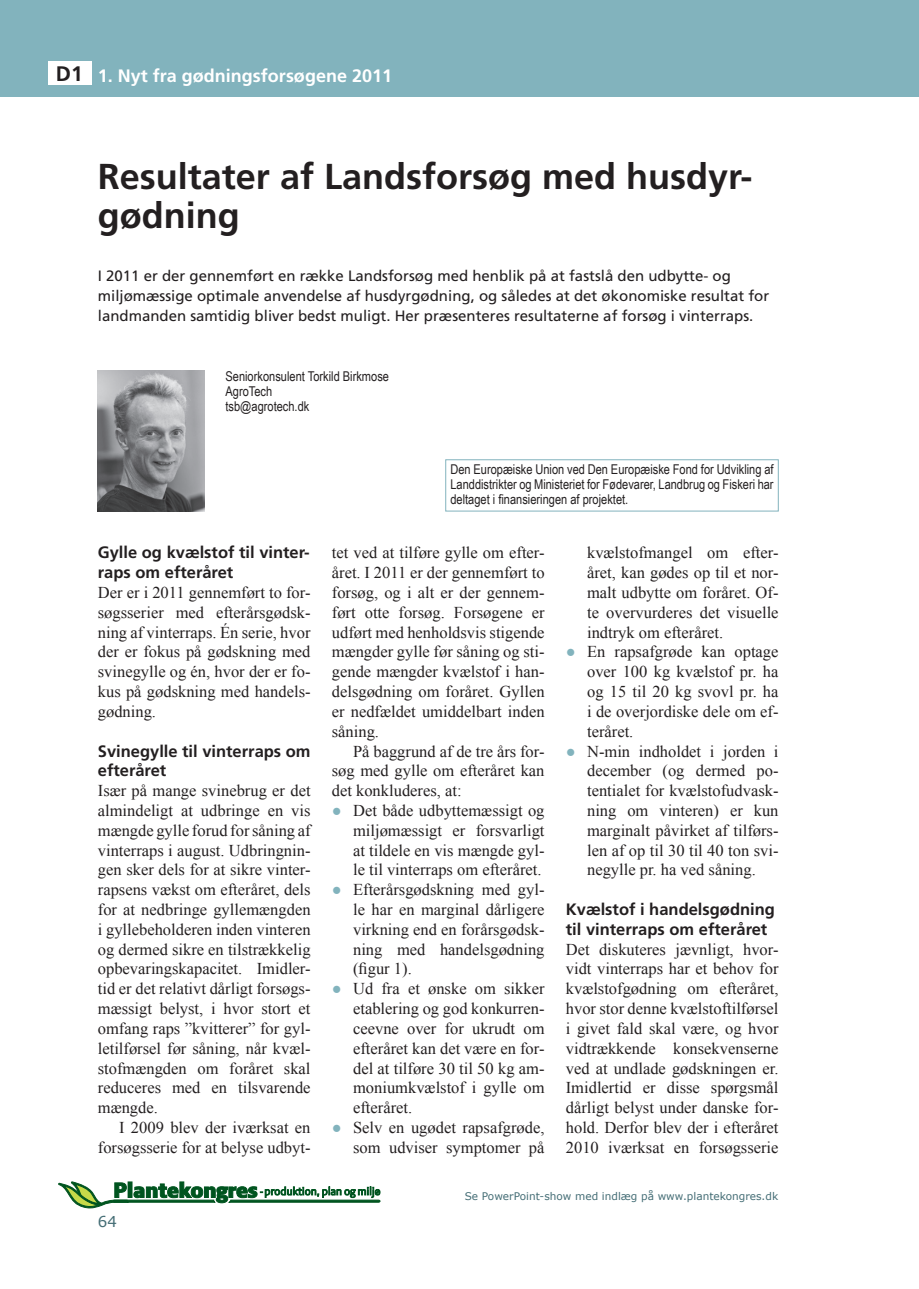
<style>
.page{position:relative;width:919px;height:1289px;background:#fff}
.page>*{position:absolute;margin:0;border:0;box-sizing:border-box;transform-origin:0 0}
.t1{font:700 36px/39px "Frutiger";color:#231f20}
.t2{font:700 18px "Frutiger";color:#fff}
.t3{font:16.5px/19.8px "Times New Roman";color:#231f20;text-align:justify}
.t4{font:700 16.5px/19.8px "Frutiger";color:#231f20}
.t5{font:15px/19.8px "Frutiger";color:#231f20}
.t6{font:15px "Verdana";color:#446d75}
.t7{font:13.5px/15px "Arial Narrow";color:#231f20}
.t8{font:10.5px "Verdana";color:#446d75}
.s1{font-size:21px;color:#231f20}
.s2{color:#82b3bd}
</style>
<div class="page">
<div style="left:0;top:0;width:918px;height:97px;background:#82b3bd"></div>
<svg style="left:58px;top:1181px;width:322px;height:27px"></svg>
<div style="left:48px;top:62px;width:43px;height:23px;background:#fff"></div>
<img style="left:98px;top:371px;width:106px;height:140px">
<div style="left:445px;top:459px;width:333px;height:52px;border:1px solid #82b3bd"></div>
<p class="t2" style="left:56px;top:65px;width:337px"><span class="s1">D1</span> 1. Nyt fra gødningsforsøgene 2011</p>
<h1 class="t1" style="left:98px;top:157px;width:656px">Resultater af Landsforsøg med husdyr&shy;gødning</h1>
<p class="t5" style="left:98px;top:266px;width:673px">I 2011 er der gennemført en række Landsforsøg med henblik på at fastslå den udbytte- og miljømæssige optimale anvendelse af husdyrgødning, og således at det økonomiske resultat for landmanden samtidig bliver bedst muligt. Her præsenteres resultaterne af forsøg i vinterraps.</p>
<p class="t7" style="left:225px;top:368px;width:165px">Seniorkonsulent Torkild Birkmose<br>AgroTech<br>tsb@agrotech.dk</p>
<p class="t7" style="left:450px;top:461px;width:325px;text-align:justify">Den Europæiske Union ved Den Europæiske Fond for Udvikling af Landdistrikter og Ministeriet for Fødevarer, Landbrug og Fiskeri har deltaget i finansieringen af projektet.</p>
<p class="t4" style="left:98px;top:543px;width:213px">Gylle og kvælstof til vinter&shy;raps om efteråret</p>
<p class="t3" style="left:98px;top:582px;width:214px">Der er i 2011 gennemført to for&shy;søgsserier med efterårsgødsk&shy;ning af vinterraps. Én serie, hvor der er fokus på gødskning med svinegylle og én, hvor der er fo&shy;kus på gødskning med handels&shy;gødning.</p>
<p class="t4" style="left:98px;top:741px;width:214px">Svinegylle til vinterraps om efteråret</p>
<p class="t3" style="left:98px;top:780px;width:214px">Især på mange svinebrug er det almindeligt at udbringe en vis mængde gylle forud for såning af vinterraps i august. Udbringnin&shy;gen sker dels for at sikre vinter&shy;rapsens vækst om efteråret, dels for at nedbringe gyllemængden i gyllebeholderen inden vinteren og dermed sikre en tilstrækkelig opbevaringskapacitet. Imidler&shy;tid er det relativt dårligt forsøgs&shy;mæssigt belyst, i hvor stort et omfang raps ”kvitterer” for gyl&shy;letilførsel før såning, når kvæl&shy;stofmængden om foråret skal reduceres med en tilsvarende mængde.</p>
<p class="t3" style="left:98px;top:1117px;width:214px;text-align:right">I 2009 blev der iværksat en forsøgsserie for at belyse udbyt-</p>
<p class="t6" style="left:98px;top:1212px;width:21px">64</p>
<p class="t3" style="left:332px;top:542px;width:214px">tet ved at tilføre gylle om efter&shy;året. I 2011 er der gennemført to forsøg, og i alt er der gennem&shy;ført otte forsøg. Forsøgene er udført med henholdsvis stigende mængder gylle før såning og sti&shy;gende mængder kvælstof i han&shy;delsgødning om foråret. Gyllen er nedfældet umiddelbart inden såning.</p>
<p class="t3" style="left:332px;top:740px;width:214px;text-indent:21px">På baggrund af de tre års for&shy;søg med gylle om efteråret kan det konkluderes, at:</p>
<p class="t3" style="left:353px;top:800px;width:193px;text-indent:-21px"><span class="s2">●</span> Det både udbyttemæssigt og miljømæssigt er forsvarligt at tildele en vis mængde gyl&shy;le til vinterraps om efteråret.</p>
<p class="t3" style="left:353px;top:879px;width:193px;text-indent:-21px"><span class="s2">●</span> Efterårsgødskning med gyl&shy;le har en marginal dårligere virkning end en forårsgødsk&shy;ning med handelsgødning (figur 1).</p>
<p class="t3" style="left:353px;top:978px;width:193px;text-indent:-21px"><span class="s2">●</span> Ud fra et ønske om sikker etablering og god konkurren&shy;ceevne over for ukrudt om efteråret kan det være en for&shy;del at tilføre 30 til 50 kg am&shy;moniumkvælstof i gylle om efteråret.</p>
<p class="t3" style="left:332px;top:1117px;width:214px;text-align:right"><span class="s2">●</span> Selv en ugødet rapsafgrøde, som udviser symptomer på</p>
<p class="t3" style="left:587px;top:542px;width:193px">kvælstofmangel om efter&shy;året, kan gødes op til et nor&shy;malt udbytte om foråret. Of&shy;te overvurderes det visuelle indtryk om efteråret.</p>
<p class="t3" style="left:587px;top:641px;width:193px;text-indent:-21px"><span class="s2">●</span> En rapsafgrøde kan optage over 100 kg kvælstof pr. ha og 15 til 20 kg svovl pr. ha i de overjordiske dele om ef&shy;teråret.</p>
<p class="t3" style="left:587px;top:740px;width:193px;text-indent:-21px"><span class="s2">●</span> N-min indholdet i jorden i december (og dermed po&shy;tentialet for kvælstofudvask&shy;ning om vinteren) er kun marginalt påvirket af tilførs&shy;len af op til 30 til 40 ton svi&shy;negylle pr. ha ved såning.</p>
<p class="t4" style="left:565px;top:899px;width:211px">Kvælstof i handelsgødning til vinterraps om efteråret</p>
<p class="t3" style="left:565px;top:938px;width:214px">Det diskuteres jævnligt, hvor&shy;vidt vinterraps har et behov for kvælstofgødning om efteråret, hvor stor denne kvælstoftilførsel i givet fald skal være, og hvor vidtrækkende konsekvenserne ved at undlade gødskningen er.<br>Imidlertid er disse spørgsmål dårligt belyst under danske for&shy;hold. Derfor blev der i efteråret 2010 iværksat en forsøgsserie</p>
<p class="t8" style="left:464px;top:1189px;width:315px">Se PowerPoint-show med indlæg på www.plantekongres.dk</p>
</div>
